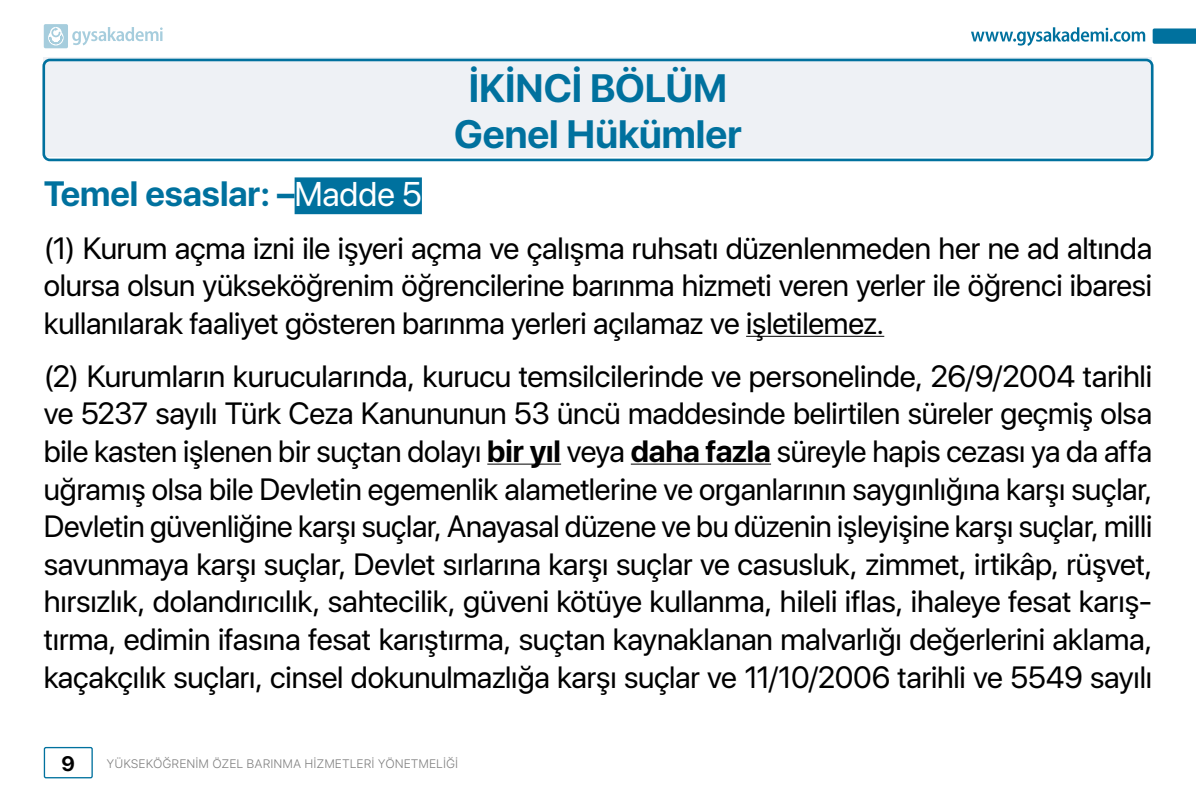
<style>
.page{position:relative;width:1196px;height:794px;background:#fff}
.page>*{position:absolute;margin:0;border:0;box-sizing:border-box;transform-origin:0 0}
.t1{font:700 39.38px/45.5px "SF Pro Display";color:#00719e;text-align:center}
.t2{font:700 35px "SF Pro Display";color:#00719e}
.t3{font:30.62px/37.6px "SF Pro Display";letter-spacing:-.005em;color:#000;text-align:justify}
.t4{font:700 20.82px "SF Pro Display";color:#000}
.t5{font:300 12.25px "SF Pro Text";color:#808080}
.s1{font-weight:400;font-size:34.12px;color:#fff}
.s2{font-weight:700}
</style>
<div class="page">
<div style="left:44px;top:57px;width:1108px;height:100px;background:#eef1f5"></div>
<div style="left:42px;top:59px;width:1111px;height:102px;border:3px solid #00719e;border-radius:6px"></div>
<div style="left:294px;top:177px;width:128px;height:37px;background:#00719e"></div>
<hr style="left:746px;top:336px;width:138px;height:1px;background:#000">
<hr style="left:487px;top:464px;width:74px;height:1px;background:#000">
<hr style="left:630px;top:464px;width:141px;height:1px;background:#000">
<div style="left:44px;top:747px;width:49px;height:31px;border:1px solid #00719e;border-radius:2px"></div>
<svg style="left:971px;top:27px;width:173px;height:19px"></svg>
<svg style="left:1152px;top:28px;width:43px;height:16px"></svg>
<svg style="left:44px;top:24px;width:119px;height:24px"></svg>
<p class="t1" style="left:454px;top:66px;width:289px">İKİNCİ BÖLÜM<br>Genel Hükümler</p>
<p class="t2" style="left:44px;top:174px;width:379px">Temel esaslar: –<span class="s1">Madde 5</span></p>
<p class="t3" style="left:44px;top:229px;width:1109px">(1) Kurum açma izni ile işyeri açma ve çalışma ruhsatı düzenlenmeden her ne ad altında olursa olsun yükseköğrenim öğrencilerine barınma hizmeti veren yerler ile öğrenci ibaresi kullanılarak faaliyet gösteren barınma yerleri açılamaz ve işletilemez.</p>
<p class="t3" style="left:44px;top:357px;width:1109px">(2) Kurumların kurucularında, kurucu temsilcilerinde ve personelinde, 26/9/2004 tarihli ve 5237 sayılı Türk Ceza Kanununun 53 üncü maddesinde belirtilen süreler geçmiş olsa bile kasten işlenen bir suçtan dolayı <span class="s2">bir yıl</span> veya <span class="s2">daha fazla</span> süreyle hapis cezası ya da affa uğramış olsa bile Devletin egemenlik alametlerine ve organlarının saygınlığına karşı suçlar, Devletin güvenliğine karşı suçlar, Anayasal düzene ve bu düzenin işleyişine karşı suçlar, milli savunmaya karşı suçlar, Devlet sırlarına karşı suçlar ve casusluk, zimmet, irtikâp, rüşvet, hırsızlık, dolandırıcılık, sahtecilik, güveni kötüye kullanma, hileli iflas, ihaleye fesat karış&shy;tırma, edimin ifasına fesat karıştırma, suçtan kaynaklanan malvarlığı değerlerini aklama, kaçakçılık suçları, cinsel dokunulmazlığa karşı suçlar ve 11/10/2006 tarihli ve 5549 sayılı</p>
<p class="t4" style="left:62px;top:751px;width:15px">9</p>
<p class="t5" style="left:106px;top:755px;width:353px">YÜKSEKÖĞRENİM ÖZEL BARINMA HİZMETLERİ YÖNETMELİĞİ</p>
</div>
